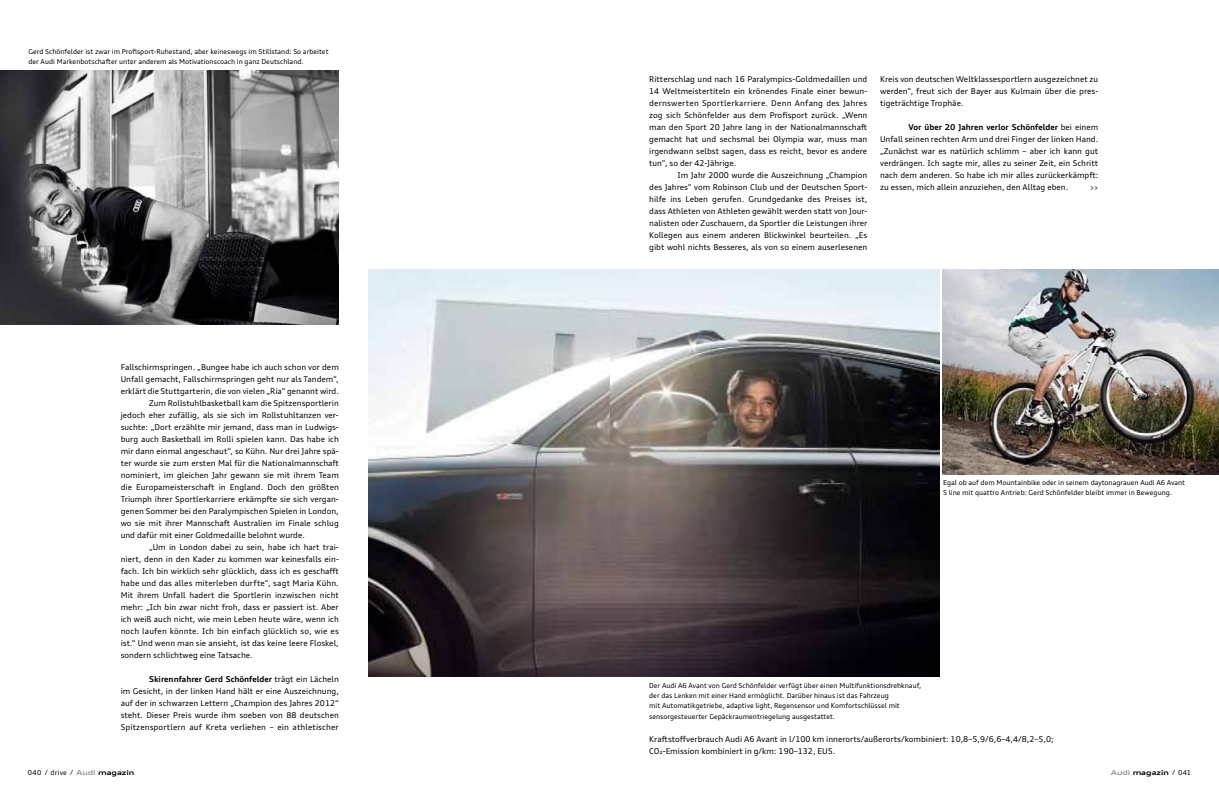
<style>
.page{position:relative;width:1219px;height:794px;background:#fff}
.page>*{position:absolute;margin:0;border:0;box-sizing:border-box;transform-origin:0 0}
.t1{font:8px/12px "Audi Type";color:#000;text-align:justify}
.t2{font:6.8px/10.2px "Audi Type";color:#000}
.t3{font:6.8px "Audi Type";letter-spacing:.03em;color:#000}
.t4{font:700 expanded 6.8px "Audi Type";color:#000}
.s1{font-weight:700}
.s2{font-weight:700;font-stretch:expanded;color:#939598}
.s3{font-weight:700;font-stretch:expanded}
.s4{color:#939598}
.s5{font-weight:400;font-stretch:normal}
</style>
<div class="page">
<img style="left:609px;top:270px;width:330px;height:407px">
<img style="left:368px;top:270px;width:241px;height:407px">
<img style="left:0;top:70px;width:339px;height:255px">
<img style="left:942px;top:270px;width:277px;height:204px">
<p class="t2" style="left:28px;top:46px;width:302px">Gerd Schönfelder ist zwar im Profisport-Ruhestand, aber keineswegs im Stillstand: So arbeitet der Audi Markenbotschafter unter anderem als Motivationscoach in ganz Deutschland.</p>
<p class="t1" style="left:121px;top:361px;width:220px">Fallschirmspringen. „Bungee habe ich auch schon vor dem</p>
<p class="t1" style="left:121px;top:373px;width:220px">Unfall gemacht, Fallschirmspringen geht nur als Tandem“,</p>
<p class="t1" style="left:121px;top:385px;width:220px">erklärt die Stuttgarterin, die von vielen „Ria“ genannt wird.</p>
<p class="t1" style="left:149px;top:397px;width:191px">Zum Rollstuhlbasketball kam die Spitzensportlerin</p>
<p class="t1" style="left:121px;top:409px;width:220px">jedoch eher zufällig, als sie sich im Rollstuhltanzen ver-</p>
<p class="t1" style="left:121px;top:421px;width:220px">suchte: „Dort erzählte mir jemand, dass man in Ludwigs-</p>
<p class="t1" style="left:121px;top:433px;width:220px">burg auch Basketball im Rolli spielen kann. Das habe ich</p>
<p class="t1" style="left:121px;top:445px;width:220px">mir dann einmal angeschaut“, so Kühn. Nur drei Jahre spä-</p>
<p class="t1" style="left:121px;top:457px;width:220px">ter wurde sie zum ersten Mal für die Nationalmannschaft</p>
<p class="t1" style="left:121px;top:469px;width:220px">nominiert, im gleichen Jahr gewann sie mit ihrem Team</p>
<p class="t1" style="left:121px;top:481px;width:220px">die Europameisterschaft in England. Doch den größten</p>
<p class="t1" style="left:121px;top:493px;width:220px">Triumph ihrer Sportlerkarriere erkämpfte sie sich vergan-</p>
<p class="t1" style="left:121px;top:505px;width:220px">genen Sommer bei den Paralympischen Spielen in London,</p>
<p class="t1" style="left:121px;top:517px;width:220px">wo sie mit ihrer Mannschaft Australien im Finale schlug</p>
<p class="t1" style="left:121px;top:529px;width:186px">und dafür mit einer Goldmedaille belohnt wurde.</p>
<p class="t1" style="left:149px;top:541px;width:191px">„Um in London dabei zu sein, habe ich hart trai-</p>
<p class="t1" style="left:121px;top:553px;width:220px">niert, denn in den Kader zu kommen war keinesfalls ein-</p>
<p class="t1" style="left:121px;top:565px;width:220px">fach. Ich bin wirklich sehr glücklich, dass ich es geschafft</p>
<p class="t1" style="left:121px;top:577px;width:220px">habe und das alles miterleben durfte“, sagt Maria Kühn.</p>
<p class="t1" style="left:121px;top:589px;width:220px">Mit ihrem Unfall hadert die Sportlerin inzwischen nicht</p>
<p class="t1" style="left:121px;top:601px;width:220px">mehr: „Ich bin zwar nicht froh, dass er passiert ist. Aber</p>
<p class="t1" style="left:121px;top:613px;width:220px">ich weiß auch nicht, wie mein Leben heute wäre, wenn ich</p>
<p class="t1" style="left:121px;top:625px;width:220px">noch laufen könnte. Ich bin einfach glücklich so, wie es</p>
<p class="t1" style="left:121px;top:637px;width:220px">ist.“ Und wenn man sie ansieht, ist das keine leere Floskel,</p>
<p class="t1" style="left:121px;top:649px;width:134px">sondern schlichtweg eine Tatsache.</p>
<p class="t1" style="left:121px;top:673px;width:220px;text-indent:28px"><span class="s1">Skirennfahrer Gerd Schönfelder</span> trägt ein Lächeln im Gesicht, in der linken Hand hält er eine Auszeichnung, auf der in schwarzen Lettern „Champion des Jahres 2012“ steht. Dieser Preis wurde ihm soeben von 88 deutschen Spitzensportlern auf Kreta verliehen – ein athletischer</p>
<p class="t1" style="left:649px;top:73px;width:220px">Ritterschlag und nach 16 Paralympics-Goldmedaillen und 14 Weltmeistertiteln ein krönendes Finale einer bewun&shy;dernswerten Sportlerkarriere. Denn Anfang des Jahres zog sich Schönfelder aus dem Profisport zurück. „Wenn man den Sport 20 Jahre lang in der Nationalmannschaft gemacht hat und sechsmal bei Olympia war, muss man irgendwann selbst sagen, dass es reicht, bevor es andere tun“, so der 42-Jährige.</p>
<p class="t1" style="left:649px;top:169px;width:220px;text-indent:28px">Im Jahr 2000 wurde die Auszeichnung „Champion des Jahres“ vom Robinson Club und der Deutschen Sport&shy;hilfe ins Leben gerufen. Grundgedanke des Preises ist, dass Athleten von Athleten gewählt werden statt von Jour&shy;nalisten oder Zuschauern, da Sportler die Leistungen ihrer Kollegen aus einem anderen Blickwinkel beurteilen. „Es gibt wohl nichts Besseres, als von so einem auserlesenen</p>
<p class="t1" style="left:880px;top:73px;width:220px">Kreis von deutschen Weltklassesportlern ausgezeichnet zu werden“, freut sich der Bayer aus Kulmain über die pres&shy;tigeträchtige Trophäe.</p>
<p class="t1" style="left:880px;top:121px;width:220px;text-indent:28px"><span class="s1">Vor über 20 Jahren verlor Schönfelder</span> bei einem Unfall seinen rechten Arm und drei Finger der linken Hand. „Zunächst war es natürlich schlimm – aber ich kann gut verdrängen. Ich sagte mir, alles zu seiner Zeit, ein Schritt nach dem anderen. So habe ich mir alles zurückerkämpft: zu essen, mich allein anzuziehen, den Alltag eben.</p>
<p class="t2" style="left:1090px;top:182px;width:9px">&gt;&gt;</p>
<p class="t2" style="left:943px;top:477px;width:244px">Egal ob auf dem Mountainbike oder in seinem daytonagrauen Audi A6 Avant<br>S line mit quattro Antrieb: Gerd Schönfelder bleibt immer in Bewegung.</p>
<p class="t2" style="left:649px;top:680px;width:273px">Der Audi A6 Avant von Gerd Schönfelder verfügt über einen Multifunktionsdrehknauf, der das Lenken mit einer Hand ermöglicht. Darüber hinaus ist das Fahrzeug<br>mit Automatikgetriebe, adaptive light, Regensensor und Komfortschlüssel mit sensorgesteuerter Gepäckraumentriegelung ausgestattet.</p>
<p class="t1" style="left:649px;top:733px;width:406px">Kraftstoffverbrauch Audi A6 Avant in l/100 km innerorts/außerorts/kombiniert: 10,8–5,9/6,6–4,4/8,2–5,0;<br>CO2-Emission kombiniert in g/km: 190–132, EU5.</p>
<p class="t3" style="left:28px;top:768px;width:108px">040 / drive / <span class="s2">Audi</span> <span class="s3">magazin</span></p>
<p class="t4" style="left:1111px;top:768px;width:82px"><span class="s4">Audi</span> magazin <span class="s5">/ 041</span></p>
</div>
